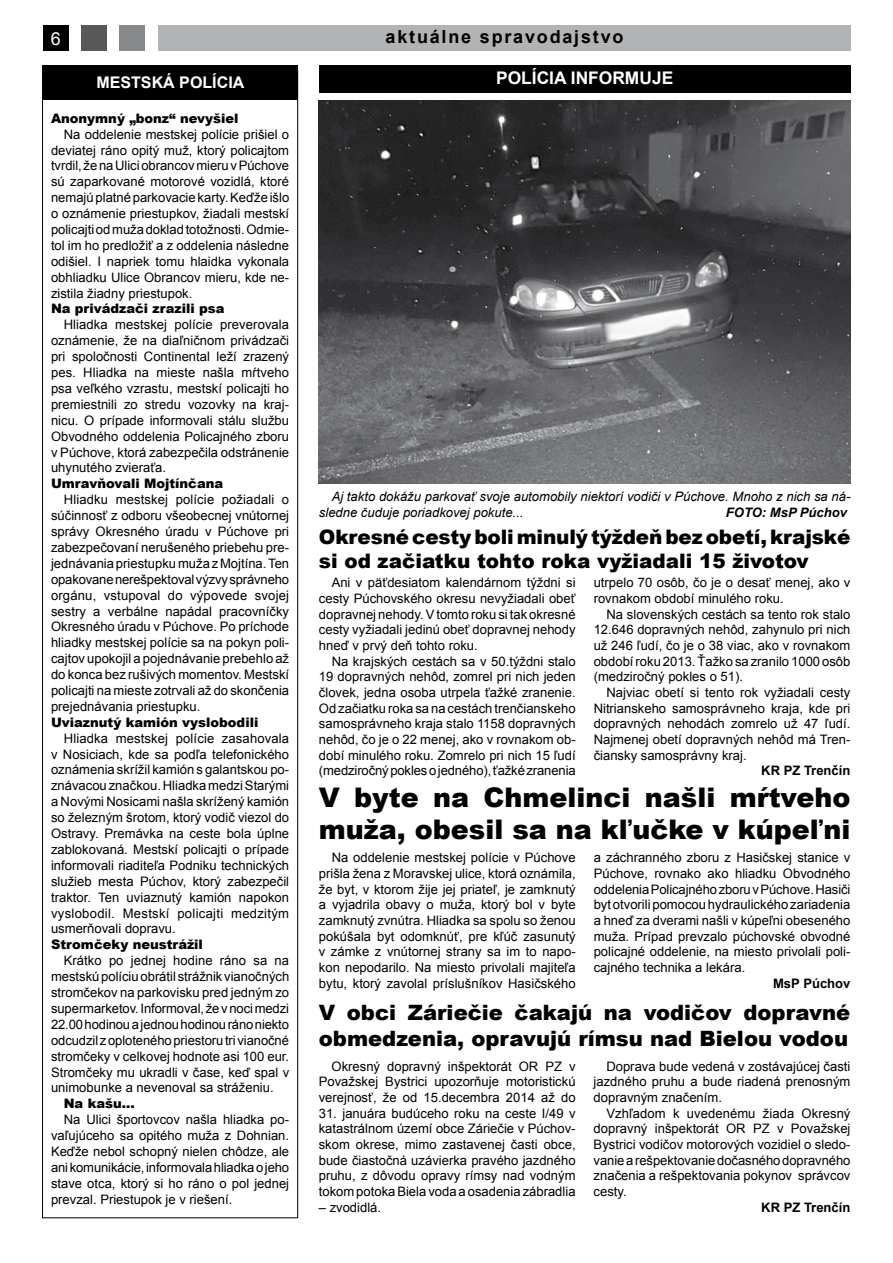
<style>
.page{position:relative;width:893px;height:1263px;background:#fff}
.page>*{position:absolute;margin:0;border:0;box-sizing:border-box;transform-origin:0 0}
.t1{font:900 27px/32.4px "Arial";color:#000}
.t2{font:900 21.15px/25.3px "Arial";color:#000}
.t3{font:900 19.95px/24px "Arial";letter-spacing:-.01em;color:#000}
.t4{font:700 18px "Arial";letter-spacing:.1em;color:#000}
.t5{font:18px "Arial";color:#fff}
.t6{font:700 17.4px "Arial";color:#fff}
.t7{font:700 16.05px "Arial";color:#fff}
.t8{font:13.05px/15.9px "Arial";color:#000;text-align:justify}
.t9{font:900 13.05px "Arial";color:#000}
.t10{font:italic 13.05px/15.6px "Arial";color:#000}
.t11{font:700 13.05px "Arial";color:#000}
.t12{font:italic 700 13.05px "Arial";color:#000}
</style>
<div class="page">
<div style="left:158px;top:26px;width:692px;height:25px;background:#b1b3b4"></div>
<div style="left:43px;top:25px;width:26px;height:26px;background:#000"></div>
<div style="left:81px;top:25px;width:26px;height:26px;background:#58585a"></div>
<div style="left:120px;top:25px;width:25px;height:26px;background:#87888a"></div>
<div style="left:43px;top:65px;width:255px;height:35px;background:#000"></div>
<div style="left:319px;top:65px;width:531px;height:28px;background:#000"></div>
<img style="left:319px;top:100px;width:531px;height:383px">
<h3 class="t5" style="left:51px;top:26px;width:12px">6</h3>
<h3 class="t4" style="left:386px;top:25px;width:239px">aktuálne spravodajstvo</h3>
<p class="t7" style="left:96px;top:72px;width:150px">MESTSKÁ POLÍCIA</p>
<h3 class="t6" style="left:496px;top:67px;width:179px">POLÍCIA INFORMUJE</h3>
<p class="t9" style="left:51px;top:109px;width:189px">Anonymný „bonz“ nevyšiel</p>
<p class="t8" style="left:51px;top:126px;width:240px;text-indent:13px">Na oddelenie mestskej polície prišiel o deviatej ráno opitý muž, ktorý policajtom tvrdil, že na Ulici obrancov mieru v Púchove sú zaparkované motorové vozidlá, ktoré nemajú platné parkovacie karty. Keďže išlo o oznámenie priestupkov, žiadali mestskí policajti od muža doklad totožnosti. Odmie&shy;tol im ho predložiť a z oddelenia následne odišiel. I napriek tomu hlaidka vykonala obhliadku Ulice Obrancov mieru, kde ne&shy;zistila žiadny priestupok.</p>
<p class="t9" style="left:51px;top:299px;width:175px">Na privádzači zrazili psa</p>
<p class="t8" style="left:51px;top:317px;width:240px;text-indent:13px">Hliadka mestskej polície preverovala oznámenie, že na diaľničnom privádzači pri spoločnosti Continental leží zrazený pes. Hliadka na mieste našla mŕtveho psa veľkého vzrastu, mestskí policajti ho premiestnili zo stredu vozovky na kraj&shy;nicu. O prípade informovali stálu službu Obvodného oddelenia Policajného zboru v Púchove, ktorá zabezpečila odstránenie uhynutého zvieraťa.</p>
<p class="t9" style="left:51px;top:474px;width:174px">Umravňovali Mojtínčana</p>
<p class="t8" style="left:51px;top:492px;width:240px;text-indent:13px">Hliadku mestskej polície požiadali o súčinnosť z odboru všeobecnej vnútornej správy Okresného úradu v Púchove pri zabezpečovaní nerušeného priebehu pre&shy;jednávania priestupku muža z Mojtína. Ten opakovane nerešpektoval výzvy správneho orgánu, vstupoval do výpovede svojej sestry a verbálne napádal pracovníčky Okresného úradu v Púchove. Po príchode hliadky mestskej polície sa na pokyn poli&shy;cajtov upokojil a pojednávanie prebehlo až do konca bez rušivých momentov. Mestskí policajti na mieste zotrvali až do skončenia prejednávania priestupku.</p>
<p class="t9" style="left:51px;top:713px;width:209px">Uviaznutý kamión vyslobodili</p>
<p class="t8" style="left:51px;top:730px;width:240px;text-indent:13px">Hliadka mestskej polície zasahovala v Nosiciach, kde sa podľa telefonického oznámenia skrížil kamión s galantskou po&shy;znávacou značkou. Hliadka medzi Starými a Novými Nosicami našla skrížený kamión so železným šrotom, ktorý vodič viezol do Ostravy. Premávka na ceste bola úplne zablokovaná. Mestskí policajti o prípade informovali riaditeľa Podniku technických služieb mesta Púchov, ktorý zabezpečil traktor. Ten uviaznutý kamión napokon vyslobodil. Mestskí policajti medzitým usmerňovali dopravu.</p>
<p class="t9" style="left:51px;top:935px;width:153px">Stromčeky neustrážil</p>
<p class="t8" style="left:51px;top:953px;width:240px;text-indent:13px">Krátko po jednej hodine ráno sa na mestskú políciu obrátil strážnik vianočných stromčekov na parkovisku pred jedným zo supermarketov. Informoval, že v noci medzi 22.00 hodinou a jednou hodinou ráno niekto odcudzil z oploteného priestoru tri vianočné stromčeky v celkovej hodnote asi 100 eur.<br>Stromčeky mu ukradli v čase, keď spal v unimobunke a nevenoval sa stráženiu.</p>
<p class="t9" style="left:64px;top:1094px;width:73px">Na kašu...</p>
<p class="t8" style="left:51px;top:1112px;width:240px;text-indent:13px">Na Ulici športovcov našla hliadka po&shy;vaľujúceho sa opitého muža z Dohnian.<br>Keďže nebol schopný nielen chôdze, ale ani komunikácie, informovala hliadka o jeho stave otca, ktorý si ho ráno o pol jednej prevzal. Priestupok je v riešení.</p>
<p class="t10" style="left:319px;top:489px;width:533px;text-indent:13px">Aj takto dokážu parkovať svoje automobily niektorí vodiči v Púchove. Mnoho z nich sa ná&shy;sledne čuduje poriadkovej pokute...</p>
<p class="t12" style="left:726px;top:503px;width:123px">FOTO: MsP Púchov</p>
<h3 class="t3" style="left:319px;top:524px;width:533px">Okresné cesty boli minulý týždeň bez obetí, krajské si od začiatku tohto roka vyžiadali 15 životov</h3>
<p class="t8" style="left:319px;top:575px;width:258px;text-indent:13px">Ani v päťdesiatom kalendárnom týždni si cesty Púchovského okresu nevyžiadali obeť dopravnej nehody. V tomto roku si tak okresné cesty vyžiadali jedinú obeť dopravnej nehody hneď v prvý deň tohto roku.</p>
<p class="t8" style="left:319px;top:653px;width:258px;text-indent:13px">Na krajských cestách sa v 50.týždni stalo 19 dopravných nehôd, zomrel pri nich jeden človek, jedna osoba utrpela ťažké zranenie.<br>Od začiatku roka sa na cestách trenčianskeho samosprávneho kraja stalo 1158 dopravných nehôd, čo je o 22 menej, ako v rovnakom ob&shy;dobí minulého roku. Zomrelo pri nich 15 ľudí (medziročný pokles o jedného), ťažké zranenia</p>
<p class="t8" style="left:594px;top:575px;width:258px">utrpelo 70 osôb, čo je o desať menej, ako v rovnakom období minulého roku.</p>
<p class="t8" style="left:594px;top:606px;width:258px;text-indent:13px">Na slovenských cestách sa tento rok stalo 12.646 dopravných nehôd, zahynulo pri nich už 246 ľudí, čo je o 38 viac, ako v rovnakom období roku 2013. Ťažko sa zranilo 1000 osôb (medziročný pokles o 51).</p>
<p class="t8" style="left:594px;top:685px;width:258px;text-indent:13px">Najviac obetí si tento rok vyžiadali cesty Nitrianskeho samosprávneho kraja, kde pri dopravných nehodách zomrelo už 47 ľudí.<br>Najmenej obetí dopravných nehôd má Tren&shy;čiansky samosprávny kraj.</p>
<p class="t11" style="left:761px;top:762px;width:91px">KR PZ Trenčín</p>
<h1 class="t1" style="left:319px;top:780px;width:533px">V byte na Chmelinci našli mŕtveho muža, obesil sa na kľučke v kúpeľni</h1>
<p class="t8" style="left:319px;top:850px;width:258px;text-indent:13px">Na oddelenie mestskej polície v Púchove prišla žena z Moravskej ulice, ktorá oznámila, že byt, v ktorom žije jej priateľ, je zamknutý a vyjadrila obavy o muža, ktorý bol v byte zamknutý zvnútra. Hliadka sa spolu so ženou pokúšala byt odomknúť, pre kľúč zasunutý v zámke z vnútornej strany sa im to napo&shy;kon nepodarilo. Na miesto privolali majiteľa bytu, ktorý zavolal príslušníkov Hasičského</p>
<p class="t8" style="left:594px;top:850px;width:258px">a záchranného zboru z Hasičskej stanice v Púchove, rovnako ako hliadku Obvodného oddelenia Policajného zboru v Púchove. Hasiči byt otvorili pomocou hydraulického zariadenia a hneď za dverami našli v kúpeľni obeseného muža. Prípad prevzalo púchovské obvodné policajné oddelenie, na miesto privolali poli&shy;cajného technika a lekára.</p>
<p class="t11" style="left:773px;top:974px;width:79px">MsP Púchov</p>
<h2 class="t2" style="left:319px;top:999px;width:533px">V obci Záriečie čakajú na vodičov dopravné obmedzenia, opravujú rímsu nad Bielou vodou</h2>
<p class="t8" style="left:319px;top:1058px;width:258px;text-indent:13px">Okresný dopravný inšpektorát OR PZ v Považskej Bystrici upozorňuje motoristickú verejnosť, že od 15.decembra 2014 až do</p>
<p class="t8" style="left:319px;top:1105px;width:258px">31. januára budúceho roku na ceste I/49 v katastrálnom území obce Záriečie v Púchov&shy;skom okrese, mimo zastavenej časti obce, bude čiastočná uzávierka pravého jazdného pruhu, z dôvodu opravy rímsy nad vodným tokom potoka Biela voda a osadenia zábradlia</p>
<p class="t8" style="left:319px;top:1199px;width:64px">– zvodidlá.</p>
<p class="t8" style="left:594px;top:1058px;width:258px;text-indent:13px">Doprava bude vedená v zostávajúcej časti jazdného pruhu a bude riadená prenosným dopravným značením.</p>
<p class="t8" style="left:594px;top:1105px;width:258px;text-indent:13px">Vzhľadom k uvedenému žiada Okresný dopravný inšpektorát OR PZ v Považskej Bystrici vodičov motorových vozidiel o sledo&shy;vanie a rešpektovanie dočasného dopravného značenia a rešpektovania pokynov správcov cesty.</p>
<p class="t11" style="left:761px;top:1198px;width:91px">KR PZ Trenčín</p>
</div>
